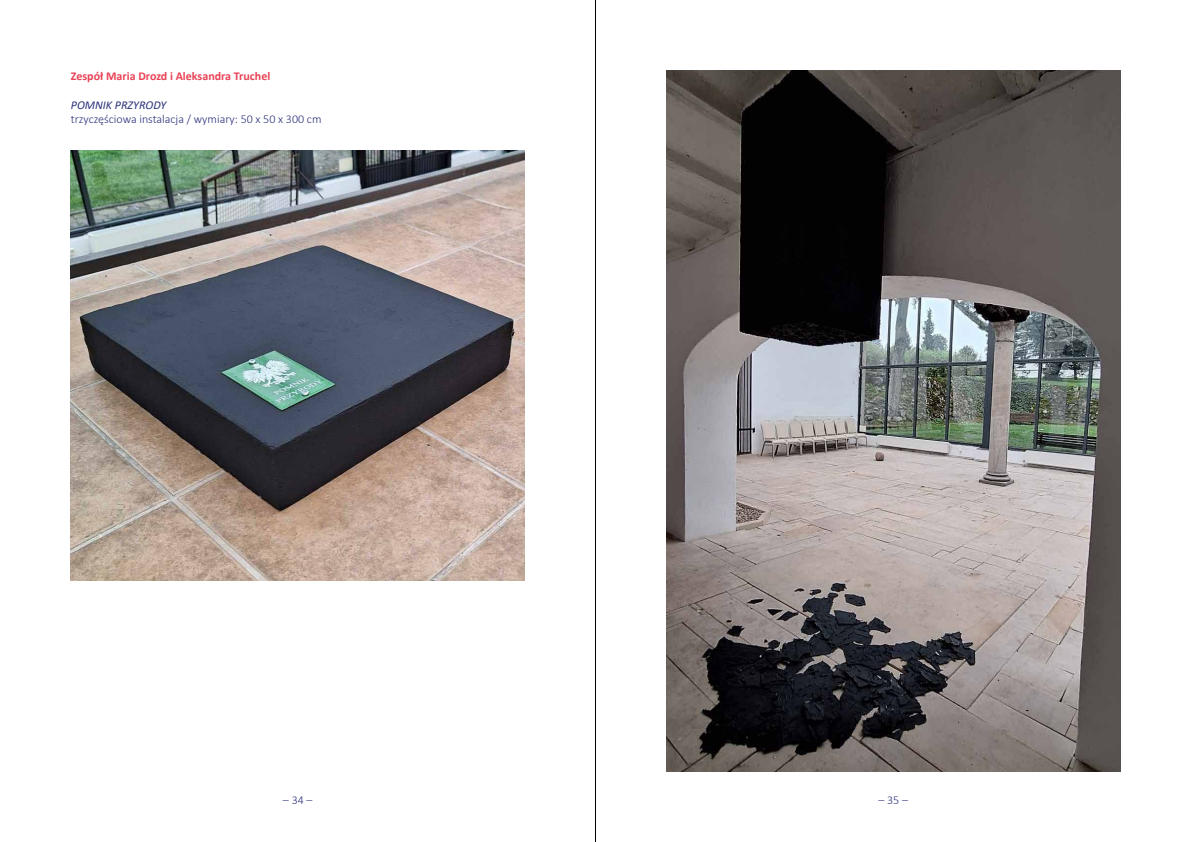
<style>
.page{position:relative;width:1191px;height:842px;background:#fff}
.page>*{position:absolute;margin:0;border:0;box-sizing:border-box;transform-origin:0 0}
.t1{font:300 12px "Calibri";color:#2c327b}
.t2{font:700 12px "Calibri";color:#e94256}
.t3{font:italic 12px "Calibri";color:#2c327b}
</style>
<div class="page">
<hr style="left:595px;top:0;width:1px;height:842px;background:#000">
<img style="left:666px;top:71px;width:454px;height:700px">
<img style="left:71px;top:150px;width:453px;height:431px">
<p class="t2" style="left:71px;top:67px;width:201px">Zespół Maria Drozd i Aleksandra Truchel</p>
<p class="t3" style="left:71px;top:96px;width:97px">POMNIK PRZYRODY</p>
<p class="t1" style="left:71px;top:112px;width:252px">trzyczęściowa instalacja / wymiary: 50 x 50 x 300 cm</p>
<p class="t1" style="left:283px;top:793px;width:31px">– 34 –</p>
<p class="t1" style="left:878px;top:793px;width:31px">– 35 –</p>
</div>
